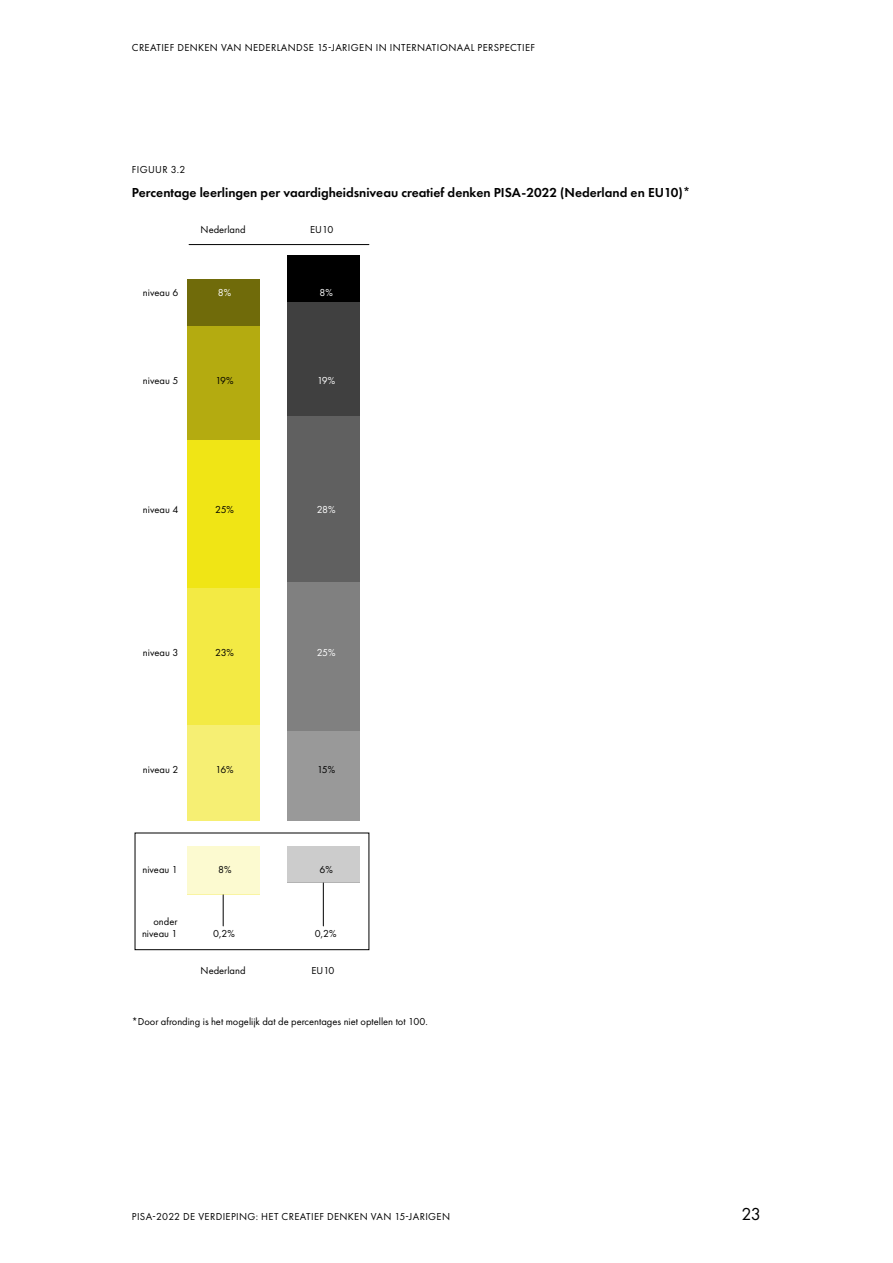
<style>
.page{position:relative;width:893px;height:1263px;background:#fff}
.page>*{position:absolute;margin:0;border:0;box-sizing:border-box;transform-origin:0 0}
.t1{font:18px "Futura PT";color:#000}
.t2{font:600 13.5px "Futura PT";color:#000}
.t3{font:10.5px/12px "Futura PT";color:#000;text-align:right}
.t4{font:10.5px "Futura PT";letter-spacing:.035em;color:#000}
.t5{font:10.5px "Futura PT";color:#fff}
</style>
<div class="page">
<svg style="left:134px;top:244px;width:236px;height:707px"></svg>
<hr style="left:188px;top:894px;width:72px;height:1px;background:#f9f4a2">
<hr style="left:288px;top:882px;width:72px;height:1px;background:#b3b3b3">
<div style="left:188px;top:846px;width:72px;height:48px;background:#fcfad0"></div>
<div style="left:288px;top:846px;width:72px;height:36px;background:#ccc"></div>
<div style="left:188px;top:279px;width:72px;height:47px;background:#706b0a"></div>
<div style="left:288px;top:255px;width:72px;height:48px;background:#000"></div>
<div style="left:188px;top:326px;width:72px;height:114px;background:#b4ab10"></div>
<div style="left:288px;top:303px;width:72px;height:113px;background:#404040"></div>
<div style="left:188px;top:440px;width:72px;height:148px;background:#f0e515"></div>
<div style="left:288px;top:416px;width:72px;height:166px;background:#606060"></div>
<div style="left:188px;top:588px;width:72px;height:137px;background:#f3ea44"></div>
<div style="left:288px;top:582px;width:72px;height:149px;background:#808080"></div>
<div style="left:188px;top:725px;width:72px;height:96px;background:#f6ef73"></div>
<div style="left:288px;top:731px;width:72px;height:90px;background:#999"></div>
<div style="left:135px;top:833px;width:234px;height:117px;border:1px solid #000"></div>
<hr style="left:189px;top:244px;width:180px;height:1px;background:#000">
<hr style="left:223px;top:895px;width:1px;height:31px;background:#000">
<hr style="left:323px;top:883px;width:1px;height:43px;background:#000">
<p class="t4" style="left:132px;top:41px;width:405px">CREATIEF DENKEN VAN NEDERLANDSE 15-JARIGEN IN INTERNATIONAAL PERSPECTIEF</p>
<p class="t3" style="left:132px;top:163px;width:55px">FIGUUR 3.2</p>
<p class="t2" style="left:132px;top:184px;width:560px">Percentage leerlingen per vaardigheidsniveau creatief denken PISA-2022 (Nederland en EU10)*</p>
<p class="t3" style="left:201px;top:224px;width:46px">Nederland</p>
<p class="t3" style="left:310px;top:224px;width:25px">EU10</p>
<p class="t3" style="left:143px;top:287px;width:37px">niveau 6</p>
<p class="t5" style="left:218px;top:287px;width:15px">8%</p>
<p class="t5" style="left:319px;top:287px;width:15px">8%</p>
<p class="t3" style="left:143px;top:374px;width:37px">niveau 5</p>
<p class="t3" style="left:216px;top:374px;width:20px">19%</p>
<p class="t5" style="left:317px;top:374px;width:20px">19%</p>
<p class="t3" style="left:143px;top:503px;width:37px">niveau 4</p>
<p class="t3" style="left:215px;top:503px;width:20px">25%</p>
<p class="t5" style="left:317px;top:503px;width:20px">28%</p>
<p class="t3" style="left:143px;top:646px;width:37px">niveau 3</p>
<p class="t3" style="left:215px;top:646px;width:20px">23%</p>
<p class="t5" style="left:317px;top:646px;width:20px">25%</p>
<p class="t3" style="left:143px;top:763px;width:37px">niveau 2</p>
<p class="t3" style="left:215px;top:763px;width:20px">16%</p>
<p class="t3" style="left:317px;top:763px;width:20px">15%</p>
<p class="t3" style="left:142px;top:863px;width:37px">niveau 1</p>
<p class="t3" style="left:142px;top:915px;width:37px">onder niveau 1</p>
<p class="t3" style="left:218px;top:863px;width:15px">8%</p>
<p class="t3" style="left:319px;top:863px;width:15px">6%</p>
<p class="t3" style="left:213px;top:927px;width:23px">0,2%</p>
<p class="t3" style="left:315px;top:927px;width:23px">0,2%</p>
<p class="t3" style="left:201px;top:965px;width:46px">Nederland</p>
<p class="t3" style="left:311px;top:965px;width:25px">EU10</p>
<p class="t3" style="left:132px;top:1015px;width:297px">*Door afronding is het mogelijk dat de percentages niet optellen tot 100.</p>
<p class="t4" style="left:132px;top:1211px;width:320px">PISA-2022 DE VERDIEPING: HET CREATIEF DENKEN VAN 15-JARIGEN</p>
<h1 class="t1" style="left:741px;top:1204px;width:21px">23</h1>
</div>
